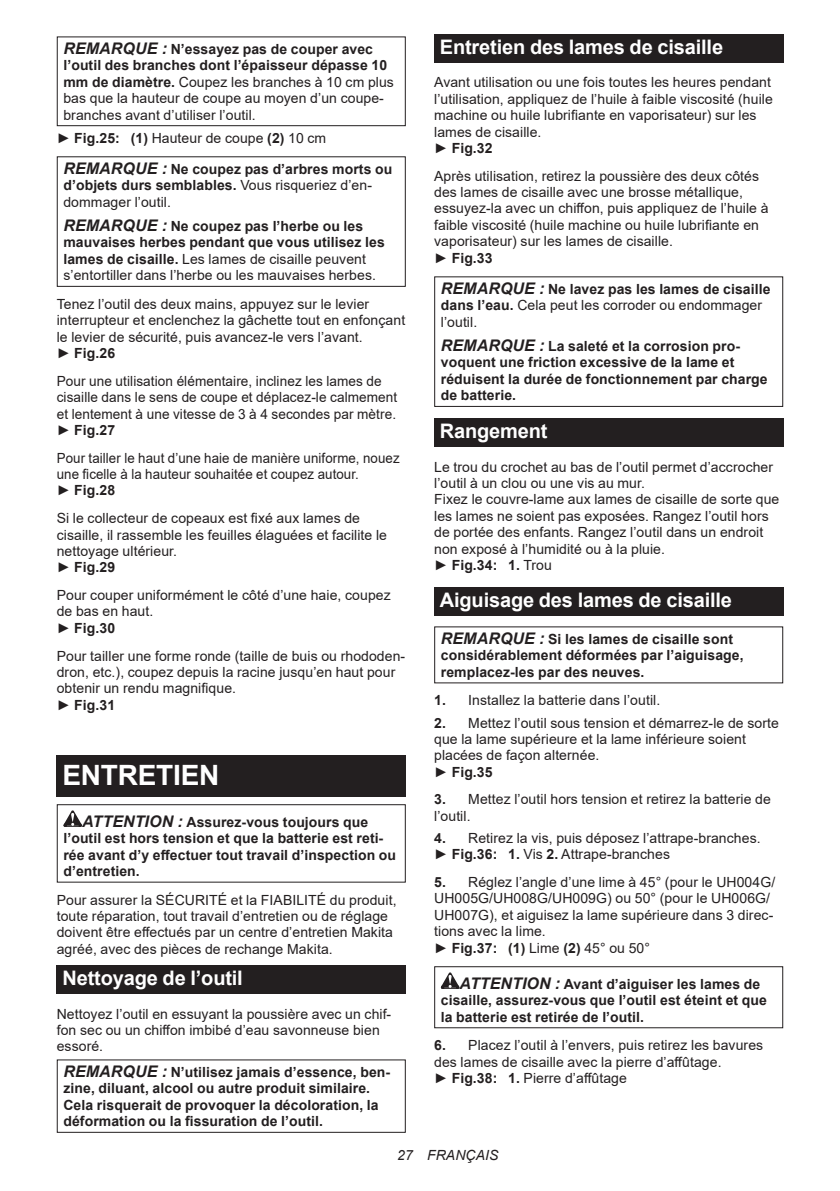
<style>
.page{position:relative;width:840px;height:1191px;background:#fff}
.page>*{position:absolute;margin:0;border:0;box-sizing:border-box;transform-origin:0 0}
.t1{font:700 28px "Arial";letter-spacing:-.01em;color:#fff}
.t2{font:700 20px "Arial";letter-spacing:-.01em;color:#fff}
.t3{font:14px/16.4px "Arial";letter-spacing:.005em;color:#231f20}
.t4{font:700 14px/16.4px "Arial";letter-spacing:.005em;color:#231f20}
.t5{font:14px/16.4px "Arial";letter-spacing:.005em;color:#231f20;scale:.95 1}
.t6{font:italic 14px "Arial";letter-spacing:.005em;color:#231f20}
.s1{font-weight:700;font-style:italic;font-size:16px}
.s2{font-weight:700}
.s3{font-style:italic;font-size:16px}
.s4{font-weight:400}
</style>
<div class="page">
<div style="left:57px;top:36px;width:348px;height:90px;border:1px solid #231f20"></div>
<div style="left:57px;top:156px;width:348px;height:131px;border:1px solid #231f20"></div>
<div style="left:57px;top:755px;width:348px;height:41px;background:#231f20"></div>
<svg style="left:63px;top:810px;width:19px;height:17px"></svg>
<div style="left:57px;top:804px;width:348px;height:78px;border:1px solid #231f20"></div>
<div style="left:57px;top:965px;width:348px;height:28px;background:#231f20"></div>
<div style="left:434px;top:34px;width:348px;height:29px;background:#231f20"></div>
<div style="left:434px;top:276px;width:348px;height:131px;border:1px solid #231f20"></div>
<div style="left:434px;top:418px;width:348px;height:29px;background:#231f20"></div>
<div style="left:434px;top:587px;width:348px;height:28px;background:#231f20"></div>
<svg style="left:440px;top:972px;width:19px;height:16px"></svg>
<div style="left:434px;top:966px;width:348px;height:62px;border:1px solid #231f20"></div>
<p class="t3" style="left:63px;top:41px;width:332px"><span class="s1">REMARQUE :</span> <span class="s2">N’essayez pas de couper avec l’outil des branches dont l’épaisseur dépasse 10 mm de diamètre.</span> Coupez les branches à 10 cm plus bas que la hauteur de coupe au moyen d’un coupe&shy;branches avant d’utiliser l’outil.</p>
<p class="t3" style="left:57px;top:129px;width:271px">► <span class="s2">Fig.25: (1)</span> Hauteur de coupe <span class="s2">(2)</span> 10 cm</p>
<p class="t4" style="left:63px;top:161px;width:330px"><span class="s3">REMARQUE :</span> Ne coupez pas d’arbres morts ou d’objets durs semblables. <span class="s4">Vous risqueriez d’en&shy;dommager l’outil.</span></p>
<p class="t4" style="left:63px;top:218px;width:323px"><span class="s3">REMARQUE :</span> Ne coupez pas l’herbe ou les mauvaises herbes pendant que vous utilisez les lames de cisaille. <span class="s4">Les lames de cisaille peuvent s’entortiller dans l’herbe ou les mauvaises herbes.</span></p>
<p class="t3" style="left:57px;top:296px;width:350px">Tenez l’outil des deux mains, appuyez sur le levier interrupteur et enclenchez la gâchette tout en enfonçant le levier de sécurité, puis avancez-le vers l’avant.<br>► <span class="s2">Fig.26</span></p>
<p class="t3" style="left:57px;top:372px;width:342px">Pour une utilisation élémentaire, inclinez les lames de cisaille dans le sens de coupe et déplacez-le calmement et lentement à une vitesse de 3 à 4 secondes par mètre. ► <span class="s2">Fig.27</span></p>
<p class="t5" style="left:57px;top:449px;width:362px">Pour tailler le haut d’une haie de manière uniforme, nouez une ficelle à la hauteur souhaitée et coupez autour.<br>► <span class="s2">Fig.28</span></p>
<p class="t3" style="left:57px;top:510px;width:331px">Si le collecteur de copeaux est fixé aux lames de cisaille, il rassemble les feuilles élaguées et facilite le nettoyage ultérieur.<br>► <span class="s2">Fig.29</span></p>
<p class="t3" style="left:57px;top:587px;width:335px">Pour couper uniformément le côté d’une haie, coupez de bas en haut.<br>► <span class="s2">Fig.30</span></p>
<p class="t3" style="left:57px;top:647px;width:350px">Pour tailler une forme ronde (taille de buis ou rhododen&shy;dron, etc.), coupez depuis la racine jusqu’en haut pour obtenir un rendu magnifique.<br>► <span class="s2">Fig.31</span></p>
<h1 class="t1" style="left:62px;top:755px;width:158px">ENTRETIEN</h1>
<p class="t4" style="left:63px;top:814px;width:334px;text-indent:19px"><span class="s3">ATTENTION :</span> Assurez-vous toujours que l’outil est hors tension et que la batterie est reti&shy;rée avant d’y effectuer tout travail d’inspection ou d’entretien.</p>
<p class="t3" style="left:57px;top:891px;width:341px">Pour assurer la SÉCURITÉ et la FIABILITÉ du produit, toute réparation, tout travail d’entretien ou de réglage doivent être effectués par un centre d’entretien Makita agréé, avec des pièces de rechange Makita.</p>
<h2 class="t2" style="left:62px;top:964px;width:182px">Nettoyage de l’outil</h2>
<p class="t3" style="left:57px;top:1005px;width:336px">Nettoyez l’outil en essuyant la poussière avec un chif&shy;fon sec ou un chiffon imbibé d’eau savonneuse bien essoré.</p>
<p class="t4" style="left:63px;top:1064px;width:328px"><span class="s3">REMARQUE :</span> N’utilisez jamais d’essence, ben&shy;zine, diluant, alcool ou autre produit similaire.<br>Cela risquerait de provoquer la décoloration, la déformation ou la fissuration de l’outil.</p>
<h2 class="t2" style="left:439px;top:33px;width:284px">Entretien des lames de cisaille</h2>
<p class="t3" style="left:434px;top:74px;width:340px">Avant utilisation ou une fois toutes les heures pendant l’utilisation, appliquez de l’huile à faible viscosité (huile machine ou huile lubrifiante en vaporisateur) sur les lames de cisaille.<br>► <span class="s2">Fig.32</span></p>
<p class="t3" style="left:434px;top:167px;width:335px">Après utilisation, retirez la poussière des deux côtés des lames de cisaille avec une brosse métallique, essuyez-la avec un chiffon, puis appliquez de l’huile à faible viscosité (huile machine ou huile lubrifiante en vaporisateur) sur les lames de cisaille.<br>► <span class="s2">Fig.33</span></p>
<p class="t3" style="left:440px;top:281px;width:331px"><span class="s1">REMARQUE :</span> <span class="s2">Ne lavez pas les lames de cisaille dans l’eau.</span> Cela peut les corroder ou endommager l’outil.</p>
<p class="t4" style="left:440px;top:338px;width:328px"><span class="s3">REMARQUE :</span> La saleté et la corrosion pro&shy;voquent une friction excessive de la lame et réduisent la durée de fonctionnement par charge de batterie.</p>
<h2 class="t2" style="left:439px;top:417px;width:109px">Rangement</h2>
<p class="t3" style="left:434px;top:458px;width:346px">Le trou du crochet au bas de l’outil permet d’accrocher l’outil à un clou ou une vis au mur.<br>Fixez le couvre-lame aux lames de cisaille de sorte que les lames ne soient pas exposées. Rangez l’outil hors de portée des enfants. Rangez l’outil dans un endroit non exposé à l’humidité ou à la pluie.<br>► <span class="s2">Fig.34: 1.</span> Trou</p>
<h2 class="t2" style="left:439px;top:586px;width:293px">Aiguisage des lames de cisaille</h2>
<p class="t4" style="left:440px;top:631px;width:304px"><span class="s3">REMARQUE :</span> Si les lames de cisaille sont considérablement déformées par l’aiguisage, remplacez-les par des neuves.</p>
<p class="t3" style="left:434px;top:692px;width:227px"><span class="s2">1.</span> Installez la batterie dans l’outil.</p>
<p class="t3" style="left:434px;top:714px;width:346px"><span class="s2">2.</span> Mettez l’outil sous tension et démarrez-le de sorte que la lame supérieure et la lame inférieure soient placées de façon alternée.<br>► <span class="s2">Fig.35</span></p>
<p class="t3" style="left:434px;top:791px;width:338px"><span class="s2">3.</span> Mettez l’outil hors tension et retirez la batterie de l’outil.</p>
<p class="t3" style="left:434px;top:829px;width:328px"><span class="s2">4.</span> Retirez la vis, puis déposez l’attrape-branches. ► <span class="s2">Fig.36: 1.</span> Vis <span class="s2">2.</span> Attrape-branches</p>
<p class="t3" style="left:434px;top:873px;width:342px"><span class="s2">5.</span> Réglez l’angle d’une lime à 45° (pour le UH004G/ UH005G/UH008G/UH009G) ou 50° (pour le UH006G/ UH007G), et aiguisez la lame supérieure dans 3 direc&shy;tions avec la lime.<br>► <span class="s2">Fig.37: (1)</span> Lime <span class="s2">(2)</span> 45° ou 50°</p>
<p class="t4" style="left:440px;top:976px;width:327px;text-indent:19px"><span class="s3">ATTENTION :</span> Avant d’aiguiser les lames de cisaille, assurez-vous que l’outil est éteint et que la batterie est retirée de l’outil.</p>
<p class="t3" style="left:434px;top:1037px;width:330px"><span class="s2">6.</span> Placez l’outil à l’envers, puis retirez les bavures des lames de cisaille avec la pierre d’affûtage.<br>► <span class="s2">Fig.38: 1.</span> Pierre d’affûtage</p>
<p class="t6" style="left:397px;top:1146px;width:103px">27 FRANÇAIS</p>
</div>
